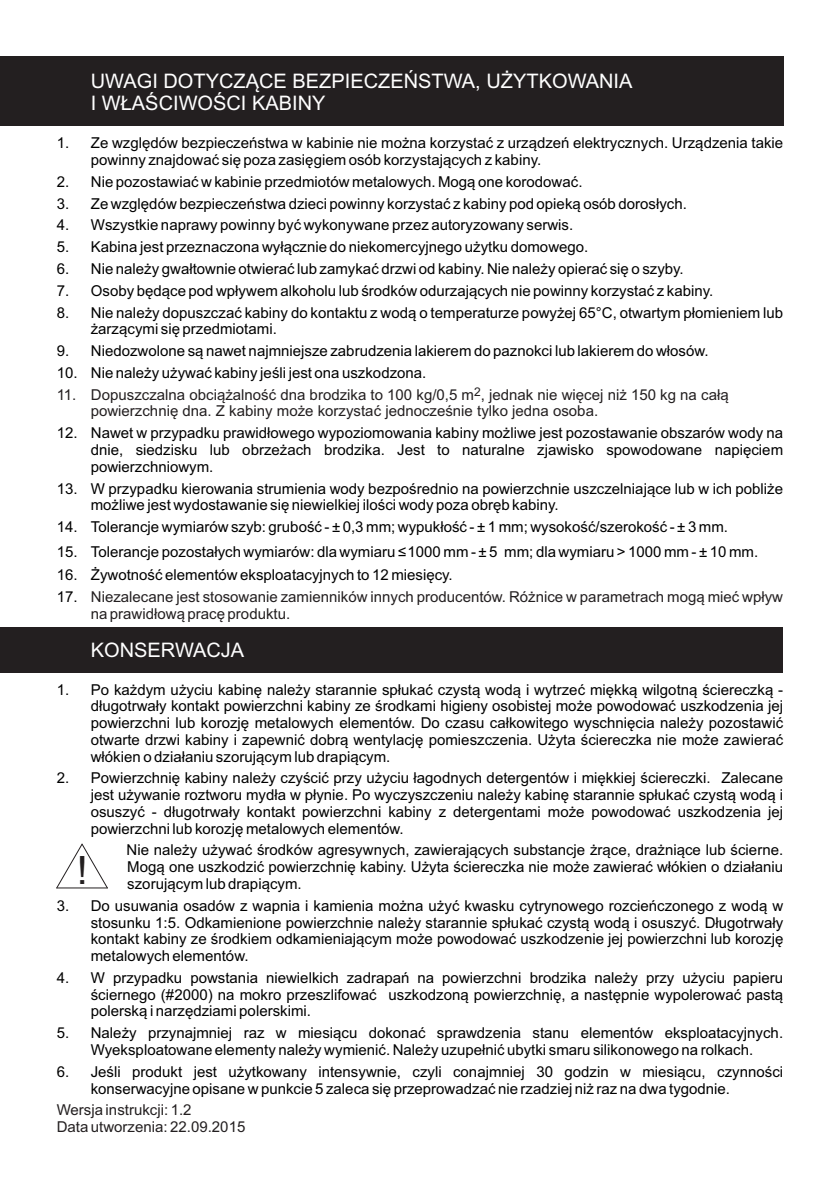
<style>
.page{position:relative;width:840px;height:1191px;background:#fff}
.page>*{position:absolute;margin:0;border:0;box-sizing:border-box;transform-origin:0 0}
.t1{font:39px "Arial";color:#231f20}
.t2{font:20px/22.4px "Arial";color:#fff}
.t3{font:15px/16.8px "Arial";color:#000;text-align:justify}
.t4{font:15px/16.8px "Arial";color:#231f20}
.s1{font-family:"Arial Unicode MS"}
</style>
<div class="page">
<div style="left:0;top:57px;width:782px;height:69px;background:#231f20"></div>
<div style="left:0;top:627px;width:782px;height:45px;background:#231f20"></div>
<svg style="left:56px;top:843px;width:52px;height:46px"></svg>
<h2 class="t2" style="left:91px;top:71px;width:543px">UWAGI DOTYCZĄCE BEZPIECZEŃSTWA, UŻYTKOWANIA<br>I WŁAŚCIWOŚCI KABINY</h2>
<p class="t3" style="left:91px;top:136px;width:693px;text-indent:-34px">1. Ze względów bezpieczeństwa w kabinie nie można korzystać z urządzeń elektrycznych. Urządzenia takie powinny znajdować się poza zasięgiem osób korzystających z kabiny.</p>
<p class="t3" style="left:57px;top:174px;width:527px">2. Nie pozostawiać w kabinie przedmiotów metalowych. Mogą one korodować.</p>
<p class="t3" style="left:57px;top:196px;width:631px">3. Ze względów bezpieczeństwa dzieci powinny korzystać z kabiny pod opieką osób dorosłych.</p>
<p class="t3" style="left:57px;top:218px;width:517px">4. Wszystkie naprawy powinny być wykonywane przez autoryzowany serwis.</p>
<p class="t3" style="left:57px;top:240px;width:533px">5. Kabina jest przeznaczona wyłącznie do niekomercyjnego użytku domowego.</p>
<p class="t3" style="left:57px;top:262px;width:628px">6. Nie należy gwałtownie otwierać lub zamykać drzwi od kabiny. Nie należy opierać się o szyby.</p>
<p class="t3" style="left:57px;top:283px;width:657px">7. Osoby będące pod wpływem alkoholu lub środków odurzających nie powinny korzystać z kabiny.</p>
<p class="t3" style="left:91px;top:305px;width:693px;text-indent:-34px">8. Nie należy dopuszczać kabiny do kontaktu z wodą o temperaturze powyżej 65°C, otwartym płomieniem lub żarzącymi się przedmiotami.</p>
<p class="t3" style="left:57px;top:344px;width:653px">9. Niedozwolone są nawet najmniejsze zabrudzenia lakierem do paznokci lub lakierem do włosów.</p>
<p class="t3" style="left:57px;top:365px;width:371px">10. Nie należy używać kabiny jeśli jest ona uszkodzona.</p>
<p class="t4" style="left:91px;top:387px;width:639px;text-indent:-34px">11. Dopuszczalna obciążalność dna brodzika to 100 kg/0,5 m<sup>2</sup>, jednak nie więcej niż 150 kg na całą powierzchnię dna. Z kabiny może korzystać jednocześnie tylko jedna osoba.</p>
<p class="t3" style="left:91px;top:426px;width:693px;text-indent:-34px">12. Nawet w przypadku prawidłowego wypoziomowania kabiny możliwe jest pozostawanie obszarów wody na dnie, siedzisku lub obrzeżach brodzika. Jest to naturalne zjawisko spowodowane napięciem powierzchniowym.</p>
<p class="t3" style="left:91px;top:481px;width:693px;text-indent:-34px">13. W przypadku kierowania strumienia wody bezpośrednio na powierzchnie uszczelniające lub w ich pobliże możliwe jest wydostawanie się niewielkiej ilości wody poza obręb kabiny.</p>
<p class="t3" style="left:57px;top:520px;width:672px">14. Tolerancje wymiarów szyb: grubość - ± 0,3 mm; wypukłość - ± 1 mm; wysokość/szerokość - ± 3 mm.</p>
<p class="t3" style="left:57px;top:545px;width:702px">15. Tolerancje pozostałych wymiarów: dla wymiaru <span class="s1">≤</span>1000 mm - ± 5 mm; dla wymiaru &gt; 1000 mm - ± 10 mm.</p>
<p class="t3" style="left:57px;top:565px;width:397px;line-height:21.8px">16. Żywotność elementów eksploatacyjnych to 12 miesięcy.<br>17.</p>
<p class="t4" style="left:91px;top:589px;width:693px">Niezalecane jest stosowanie zamienników innych producentów. Różnice w parametrach mogą mieć wpływ na prawidłową pracę produktu.</p>
<h2 class="t2" style="left:91px;top:641px;width:155px">KONSERWACJA</h2>
<p class="t3" style="left:91px;top:682px;width:693px;text-indent:-34px">1. Po każdym użyciu kabinę należy starannie spłukać czystą wodą i wytrzeć miękką wilgotną ściereczką - długotrwały kontakt powierzchni kabiny ze środkami higieny osobistej może powodować uszkodzenia jej powierzchni lub korozję metalowych elementów. Do czasu całkowitego wyschnięcia należy pozostawić otwarte drzwi kabiny i zapewnić dobrą wentylację pomieszczenia. Użyta ściereczka nie może zawierać włókien o działaniu szorującym lub drapiącym.</p>
<p class="t3" style="left:91px;top:771px;width:693px;text-indent:-34px">2. Powierzchnię kabiny należy czyścić przy użyciu łagodnych detergentów i miękkiej ściereczki. Zalecane jest używanie roztworu mydła w płynie. Po wyczyszczeniu należy kabinę starannie spłukać czystą wodą i osuszyć - długotrwały kontakt powierzchni kabiny z detergentami może powodować uszkodzenia jej powierzchni lub korozję metalowych elementów.</p>
<p class="t3" style="left:126px;top:843px;width:657px">Nie należy używać środków agresywnych, zawierających substancje żrące, drażniące lub ścierne.<br>Mogą one uszkodzić powierzchnię kabiny. Użyta ściereczka nie może zawierać włókien o działaniu szorującym lub drapiącym.</p>
<p class="t3" style="left:91px;top:898px;width:693px;text-indent:-34px">3. Do usuwania osadów z wapnia i kamienia można użyć kwasku cytrynowego rozcieńczonego z wodą w stosunku 1:5. Odkamienione powierzchnie należy starannie spłukać czystą wodą i osuszyć. Długotrwały kontakt kabiny ze środkiem odkamieniającym może powodować uszkodzenie jej powierzchni lub korozję metalowych elementów.</p>
<p class="t3" style="left:91px;top:970px;width:693px;text-indent:-34px">4. W przypadku powstania niewielkich zadrapań na powierzchni brodzika należy przy użyciu papieru ściernego (#2000) na mokro przeszlifować uszkodzoną powierzchnię, a następnie wypolerować pastą polerską i narzędziami polerskimi.</p>
<p class="t3" style="left:57px;top:1026px;width:727px;text-align:center">5. Należy przynajmniej raz w miesiącu dokonać sprawdzenia stanu elementów eksploatacyjnych.<br>Wyeksploatowane elementy należy wymienić. Należy uzupełnić ubytki smaru silikonowego na rolkach.</p>
<p class="t3" style="left:91px;top:1064px;width:693px;text-indent:-34px">6. Jeśli produkt jest użytkowany intensywnie, czyli conajmniej 30 godzin w miesiącu, czynności konserwacyjne opisane w punkcie 5 zaleca się przeprowadzać nie rzadziej niż raz na dwa tygodnie.</p>
<p class="t4" style="left:57px;top:1103px;width:190px">Wersja instrukcji: 1.2<br>Data utworzenia: 22.09.2015</p>
<h1 class="t1" style="left:77px;top:855px;width:12px">!</h1>
</div>
